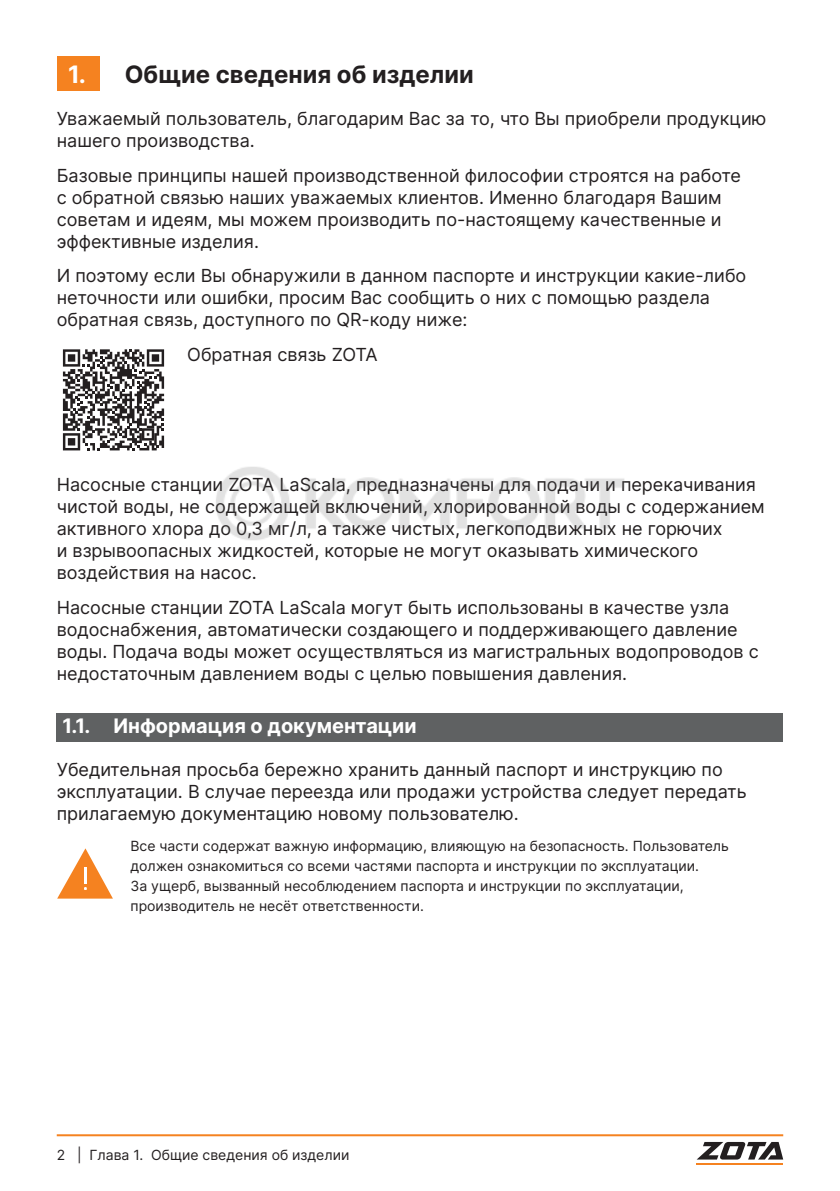
<style>
.page{position:relative;width:840px;height:1191px;background:#fff}
.page>*{position:absolute;margin:0;border:0;box-sizing:border-box;transform-origin:0 0}
.t1{font:700 24px "Inter";color:#231f20}
.t2{font:700 20px "Inter";color:#fff}
.t3{font:18px/22px "Inter";color:#231f20}
.t4{font:14px/20px "Inter";color:#231f20}
.s1{color:#fff}
</style>
<div class="page">
<hr style="left:57px;top:1134px;width:725px;height:2px;background:#f58220">
<svg style="left:697px;top:1142px;width:85px;height:17px"></svg>
<hr style="left:696px;top:1163px;width:86px;height:1px;background:#f58220">
<div style="left:57px;top:57px;width:42px;height:34px;background:#f58220"></div>
<svg style="left:57px;top:848px;width:56px;height:50px"></svg>
<div style="left:57px;top:713px;width:725px;height:29px;background:#5f6162"></div>
<svg style="left:63px;top:349px;width:101px;height:101px"></svg>
<img style="left:216px;top:467px;width:409px;height:73px">
<h1 class="t1" style="left:68px;top:57px;width:407px"><span class="s1">1.</span> Общие сведения об изделии</h1>
<p class="t3" style="left:57px;top:107px;width:710px">Уважаемый пользователь, благодарим Вас за то, что Вы приобрели продукцию нашего производства.</p>
<p class="t3" style="left:57px;top:164px;width:685px">Базовые принципы нашей производственной философии строятся на работе с обратной связью наших уважаемых клиентов. Именно благодаря Вашим советам и идеям, мы можем производить по-настоящему качественные и эффективные изделия.</p>
<p class="t3" style="left:57px;top:264px;width:690px">И поэтому если Вы обнаружили в данном паспорте и инструкции какие-либо неточности или ошибки, просим Вас сообщить о них с помощью раздела обратная связь, доступного по QR-коду ниже:</p>
<p class="t3" style="left:187px;top:343px;width:192px">Обратная связь ZOTA</p>
<p class="t3" style="left:57px;top:473px;width:709px">Насосные станции ZOTA LaScala, предназначены для подачи и перекачивания чистой воды, не содержащей включений, хлорированной воды с содержанием активного хлора до 0,3 мг/л, а также чистых, легкоподвижных не горючих<br>и взрывоопасных жидкостей, которые не могут оказывать химического воздействия на насос.</p>
<p class="t3" style="left:57px;top:595px;width:703px">Насосные станции ZOTA LaScala могут быть использованы в качестве узла водоснабжения, автоматически создающего и поддерживающего давление воды. Подача воды может осуществляться из магистральных водопроводов с недостаточным давлением воды с целью повышения давления.</p>
<p class="t2" style="left:62px;top:711px;width:355px">1.1. Информация о документации</p>
<p class="t3" style="left:57px;top:758px;width:691px">Убедительная просьба бережно хранить данный паспорт и инструкцию по эксплуатации. В случае переезда или продажи устройства следует передать прилагаемую документацию новому пользователю.</p>
<p class="t4" style="left:130px;top:835px;width:599px">Все части содержат важную информацию, влияющую на безопасность. Пользователь должен ознакомиться со всеми частями паспорта и инструкции по эксплуатации.<br>За ущерб, вызванный несоблюдением паспорта и инструкции по эксплуатации, производитель не несёт ответственности.</p>
<p class="t4" style="left:57px;top:1144px;width:294px">2 | Глава 1. Общие сведения об изделии</p>
</div>
